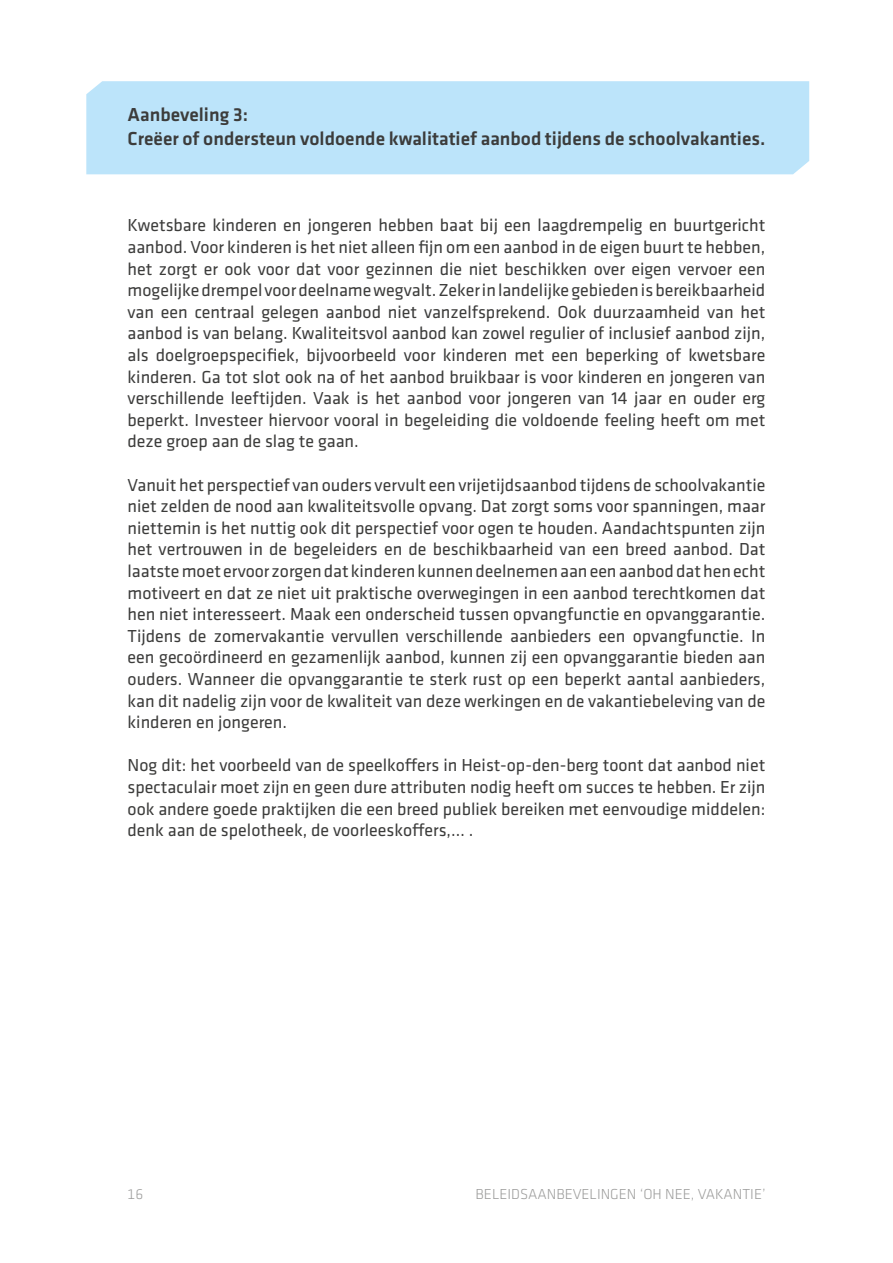
<style>
.page{position:relative;width:893px;height:1263px;background:#fff}
.page>*{position:absolute;margin:0;border:0;box-sizing:border-box;transform-origin:0 0}
.t1{font:500 19.5px/24px "Klavika";color:#3c3c3b}
.t2{font:18px/21.6px "Klavika";color:#3c3c3b;text-align:justify}
.t3{font:300 15px "Klavika";color:#9d9d9c}
</style>
<div class="page">
<div style="left:86px;top:81px;width:723px;height:93px;background:#bce4fa"></div>
<p class="t1" style="left:128px;top:103px;width:639px">Aanbeveling 3:<br>Creëer of ondersteun voldoende kwalitatief aanbod tijdens de schoolvakanties.</p>
<p class="t2" style="left:128px;top:215px;width:639px">Kwetsbare kinderen en jongeren hebben baat bij een laagdrempelig en buurtgericht aanbod. Voor kinderen is het niet alleen fijn om een aanbod in de eigen buurt te hebben, het zorgt er ook voor dat voor gezinnen die niet beschikken over eigen vervoer een mogelijke drempel voor deelname wegvalt. Zeker in landelijke gebieden is bereikbaarheid van een centraal gelegen aanbod niet vanzelfsprekend. Ook duurzaamheid van het aanbod is van belang. Kwaliteitsvol aanbod kan zowel regulier of inclusief aanbod zijn, als doelgroepspecifiek, bijvoorbeeld voor kinderen met een beperking of kwetsbare kinderen. Ga tot slot ook na of het aanbod bruikbaar is voor kinderen en jongeren van verschillende leeftijden. Vaak is het aanbod voor jongeren van 14 jaar en ouder erg beperkt. Investeer hiervoor vooral in begeleiding die voldoende feeling heeft om met deze groep aan de slag te gaan.</p>
<p class="t2" style="left:128px;top:474px;width:639px">Vanuit het perspectief van ouders vervult een vrijetijdsaanbod tijdens de schoolvakantie niet zelden de nood aan kwaliteitsvolle opvang. Dat zorgt soms voor spanningen, maar niettemin is het nuttig ook dit perspectief voor ogen te houden. Aandachtspunten zijn het vertrouwen in de begeleiders en de beschikbaarheid van een breed aanbod. Dat laatste moet ervoor zorgen dat kinderen kunnen deelnemen aan een aanbod dat hen echt motiveert en dat ze niet uit praktische overwegingen in een aanbod terechtkomen dat hen niet interesseert. Maak een onderscheid tussen opvangfunctie en opvanggarantie.<br>Tijdens de zomervakantie vervullen verschillende aanbieders een opvangfunctie. In een gecoördineerd en gezamenlijk aanbod, kunnen zij een opvanggarantie bieden aan ouders. Wanneer die opvanggarantie te sterk rust op een beperkt aantal aanbieders, kan dit nadelig zijn voor de kwaliteit van deze werkingen en de vakantiebeleving van de kinderen en jongeren.</p>
<p class="t2" style="left:128px;top:755px;width:639px">Nog dit: het voorbeeld van de speelkoffers in Heist-op-den-berg toont dat aanbod niet spectaculair moet zijn en geen dure attributen nodig heeft om succes te hebben. Er zijn ook andere goede praktijken die een breed publiek bereiken met eenvoudige middelen: denk aan de spelotheek, de voorleeskoffers,… .</p>
<p class="t3" style="left:128px;top:1185px;width:17px">16</p>
<p class="t3" style="left:476px;top:1185px;width:291px">BELEIDSAANBEVELINGEN ‘OH NEE, VAKANTIE’</p>
</div>
